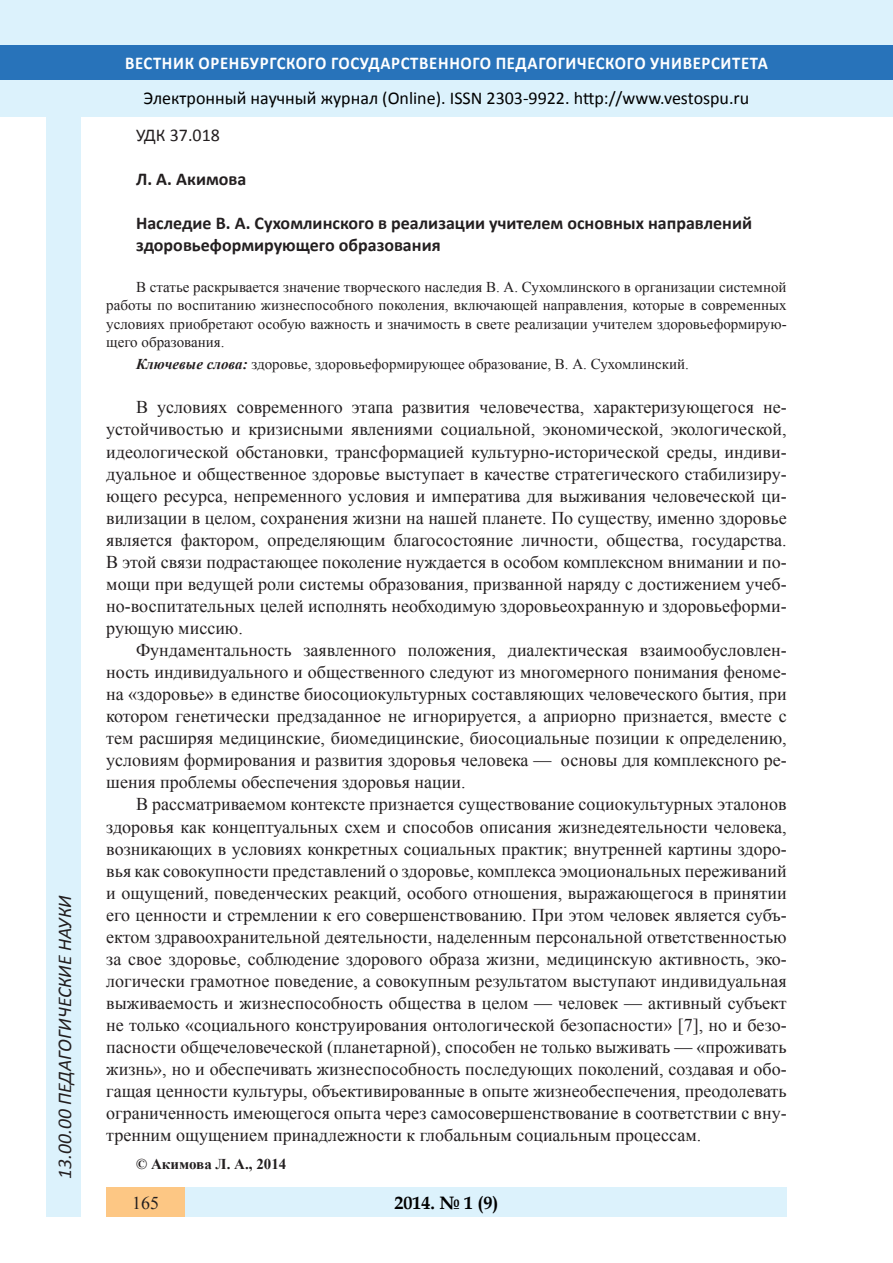
<style>
.page{position:relative;width:893px;height:1263px;background:#fff}
.page>*{position:absolute;margin:0;border:0;box-sizing:border-box;transform-origin:0 0}
.t1{font:italic 19.5px "Calibri";color:#231f20}
.Стиль2{font:18px/22px "Times New Roman";color:#231f20;text-align:justify}
.Заголовок_2{font:700 18px/22px "Calibri";color:#231f20}
.t2{font:18px "Calibri";color:#000}
.t3{font:700 18px "Calibri";letter-spacing:.04em;color:#fff;scale:.93 1}
.t4{font:700 18px "Book Antiqua";color:#000}
.Заголовок_2-2{font:18px "Calibri";color:#231f20}
.Стиль2-2{font:15px/18.5px "Times New Roman";color:#231f20;text-align:justify}
.Стиль2-3{font:700 15px "Times New Roman";color:#231f20}
.s1{font-weight:700;font-style:italic}
</style>
<div class="page">
<div style="left:0;top:0;width:893px;height:116px;background:#dcf2fc"></div>
<div style="left:0;top:45px;width:893px;height:34px;background:#2873ba"></div>
<div style="left:47px;top:116px;width:34px;height:1101px;background:#dcf2fc"></div>
<div style="left:106px;top:1188px;width:681px;height:29px;background:#dcf2fc"></div>
<div style="left:106px;top:1188px;width:79px;height:29px;background:#fdc784"></div>
<p class="t1" style="left:51px;top:1179px;width:285px;rotate:-90deg">13.00.00 ПЕДАГОГИЧЕСКИЕ НАУКИ</p>
<p class="t3" style="left:125px;top:51px;width:693px">ВЕСТНИК ОРЕНБУРГСКОГО ГОСУДАРСТВЕННОГО ПЕДАГОГИЧЕСКОГО УНИВЕРСИТЕТА</p>
<p class="t2" style="left:144px;top:86px;width:607px">Электронный научный журнал (Online). ISSN 2303-9922. http://www.vestospu.ru</p>
<p class="Заголовок_2-2" style="left:136px;top:124px;width:85px">УДК 37.018</p>
<p class="Заголовок_2" style="left:136px;top:168px;width:112px">Л. А. Акимова</p>
<p class="Заголовок_2" style="left:136px;top:212px;width:617px">Наследие В. А. Сухомлинского в реализации учителем основных направлений здоровьеформирующего образования</p>
<p class="Стиль2-2" style="left:106px;top:277px;width:682px;text-indent:30px">В статье раскрывается значение творческого наследия В. А. Сухомлинского в организации системной работы по воспитанию жизнеспособного поколения, включающей направления, которые в современных условиях приобретают особую важность и значимость в свете реализации учителем здоровьеформирую&shy;щего образования.</p>
<p class="Стиль2-2" style="left:136px;top:355px;width:554px"><span class="s1">Ключевые слова:</span> здоровье, здоровьеформирующее образование, В. А. Сухомлинский.</p>
<p class="Стиль2" style="left:106px;top:396px;width:682px;text-indent:30px">В условиях современного этапа развития человечества, характеризующегося не&shy;устойчивостью и кризисными явлениями социальной, экономической, экологической, идеологической обстановки, трансформацией культурно-исторической среды, индиви&shy;дуальное и общественное здоровье выступает в качестве стратегического стабилизиру&shy;ющего ресурса, непременного условия и императива для выживания человеческой ци&shy;вилизации в целом, сохранения жизни на нашей планете. По существу, именно здоровье является фактором, определяющим благосостояние личности, общества, государства.<br>В этой связи подрастающее поколение нуждается в особом комплексном внимании и по&shy;мощи при ведущей роли системы образования, призванной наряду с достижением учеб&shy;но-воспитательных целей исполнять необходимую здоровьеохранную и здоровьеформи&shy;рующую миссию.</p>
<p class="Стиль2" style="left:106px;top:639px;width:682px;text-indent:30px">Фундаментальность заявленного положения, диалектическая взаимообусловлен&shy;ность индивидуального и общественного следуют из многомерного понимания феноме&shy;на «здоровье» в единстве биосоциокультурных составляющих человеческого бытия, при котором генетически предзаданное не игнорируется, а априорно признается, вместе с тем расширяя медицинские, биомедицинские, биосоциальные позиции к определению, условиям формирования и развития здоровья человека — основы для комплексного ре&shy;шения проблемы обеспечения здоровья нации.</p>
<p class="Стиль2" style="left:106px;top:793px;width:682px;text-indent:30px">В рассматриваемом контексте признается существование социокультурных эталонов здоровья как концептуальных схем и способов описания жизнедеятельности человека, возникающих в условиях конкретных социальных практик; внутренней картины здоро&shy;вья как совокупности представлений о здоровье, комплекса эмоциональных переживаний и ощущений, поведенческих реакций, особого отношения, выражающегося в принятии его ценности и стремлении к его совершенствованию. При этом человек является субъ&shy;ектом здравоохранительной деятельности, наделенным персональной ответственностью за свое здоровье, соблюдение здорового образа жизни, медицинскую активность, эко&shy;логически грамотное поведение, а совокупным результатом выступают индивидуальная выживаемость и жизнеспособность общества в целом — человек — активный субъект не только «социального конструирования онтологической безопасности» [7], но и безо&shy;пасности общечеловеческой (планетарной), способен не только выживать — «проживать жизнь», но и обеспечивать жизнеспособность последующих поколений, создавая и обо&shy;гащая ценности культуры, объективированные в опыте жизнеобеспечения, преодолевать ограниченность имеющегося опыта через самосовершенствование в соответствии с вну&shy;тренним ощущением принадлежности к глобальным социальным процессам.</p>
<p class="Стиль2-3" style="left:136px;top:1154px;width:152px">© Акимова Л. А., 2014</p>
<p class="Стиль2" style="left:132px;top:1191px;width:28px">165</p>
<p class="t4" style="left:394px;top:1190px;width:106px">2014. № 1 (9)</p>
</div>
